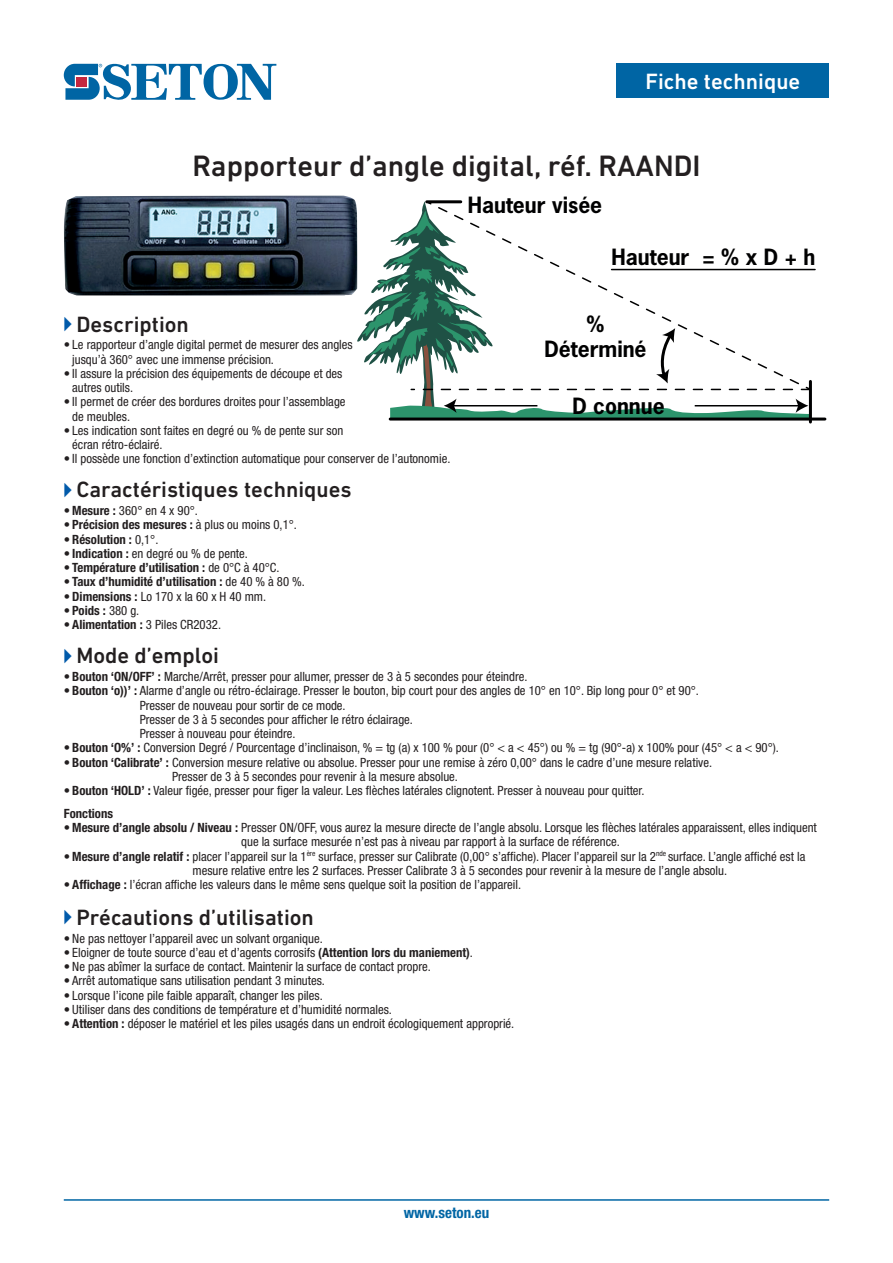
<style>
.page{position:relative;width:893px;height:1263px;background:#fff}
.page>*{position:absolute;margin:0;border:0;box-sizing:border-box;transform-origin:0 0}
.t1{font:500 30px "DIN Next LT Pro";color:#231f20}
.t2{font:500 22.5px "DIN Next LT Pro";color:#231f20}
.t3{font:500 22.5px "DIN Next LT Pro";color:#fff}
.t4{font:700 21px/25.3px "News Gothic Std";color:#000001;text-align:center}
.t5{font:700 condensed 15px "Helvetica Neue LT Pro";color:#0065a4}
.t6{font:condensed 12.75px/14.2px "Helvetica Neue LT Pro";color:#231f20}
.t7{font:700 condensed 12.75px "Helvetica Neue LT Pro";color:#231f20}
.s1{font-family:"Abacus Three S Si";font-weight:400;font-size:16.5px;color:#015aaa}
.s2{font-weight:700}
.s3{font-weight:400}
</style>
<div class="page">
<svg style="left:64px;top:64px;width:212px;height:36px"></svg>
<hr style="left:64px;top:1199px;width:765px;height:2px;background:#0065a4">
<div style="left:617px;top:64px;width:212px;height:34px;background:#0065a4"></div>
<img style="left:64px;top:196px;width:293px;height:100px">
<hr style="left:612px;top:269px;width:203px;height:1px;background:#000001">
<hr style="left:390px;top:417px;width:435px;height:3px;background:#000001">
<svg style="left:357px;top:200px;width:455px;height:222px"></svg>
<h2 class="t3" style="left:645px;top:69px;width:156px">Fiche technique</h2>
<h1 class="t1" style="left:192px;top:148px;width:510px">Rapporteur d’angle digital, réf. RAANDI</h1>
<h3 class="t4" style="left:468px;top:192px;width:136px">Hauteur visée</h3>
<h3 class="t4" style="left:612px;top:244px;width:205px">Hauteur = % x D + h</h3>
<h3 class="t4" style="left:544px;top:310px;width:104px">%<br>Déterminé</h3>
<h2 class="t2" style="left:64px;top:311px;width:127px"><span class="s1">A</span> Description</h2>
<p class="t6" style="left:72px;top:337px;width:282px;text-indent:-9px">• Le rapporteur d’angle digital permet de mesurer des angles jusqu’à 360° avec une immense précision.</p>
<p class="t6" style="left:72px;top:366px;width:272px;text-indent:-9px">• Il assure la précision des équipements de découpe et des autres outils.</p>
<p class="t6" style="left:72px;top:395px;width:275px;text-indent:-9px">• Il permet de créer des bordures droites pour l’assemblage de meubles.</p>
<p class="t6" style="left:72px;top:423px;width:272px;text-indent:-9px">• Les indication sont faites en degré ou % de pente sur son écran rétro-éclairé.</p>
<p class="t6" style="left:64px;top:452px;width:388px">• Il possède une fonction d’extinction automatique pour conserver de l’autonomie.</p>
<h2 class="t2" style="left:64px;top:477px;width:289px"><span class="s1">A</span> Caractéristiques techniques</h2>
<p class="t6" style="left:64px;top:503px;width:136px">• <span class="s2">Mesure :</span> 360° en 4 x 90°.</p>
<p class="t7" style="left:64px;top:517px;width:235px"><span class="s3">•</span> Précision des mesures : <span class="s3">à plus ou moins 0,1°.</span></p>
<p class="t7" style="left:64px;top:531px;width:96px"><span class="s3">•</span> Résolution : <span class="s3">0,1°.</span></p>
<p class="t6" style="left:64px;top:546px;width:186px">• <span class="s2">Indication :</span> en degré ou % de pente.</p>
<p class="t7" style="left:64px;top:560px;width:217px"><span class="s3">•</span> Température d’utilisation : <span class="s3">de 0°C à 40°C.</span></p>
<p class="t7" style="left:64px;top:574px;width:243px"><span class="s3">•</span> Taux d’humidité d’utilisation : <span class="s3">de 40 % à 80 %.</span></p>
<p class="t6" style="left:64px;top:589px;width:204px">• <span class="s2">Dimensions :</span> Lo 170 x la 60 x H 40 mm.</p>
<p class="t6" style="left:64px;top:603px;width:77px">• <span class="s2">Poids :</span> 380 g.</p>
<p class="t6" style="left:64px;top:617px;width:159px">• <span class="s2">Alimentation :</span> 3 Piles CR2032.</p>
<h2 class="t2" style="left:64px;top:642px;width:157px"><span class="s1">A</span> Mode d’emploi</h2>
<p class="t6" style="left:64px;top:669px;width:465px">• <span class="s2">Bouton ‘ON/OFF’ :</span> Marche/Arrêt, presser pour allumer, presser de 3 à 5 secondes pour éteindre.</p>
<p class="t6" style="left:140px;top:683px;width:561px;text-indent:-76px">• <span class="s2">Bouton ‘o))’ :</span> Alarme d’angle ou rétro-éclairage. Presser le bouton, bip court pour des angles de 10° en 10°. Bip long pour 0° et 90°.<br>Presser de nouveau pour sortir de ce mode.<br>Presser de 3 à 5 secondes pour afficher le rétro éclairage.<br>Presser à nouveau pour éteindre.</p>
<p class="t6" style="left:64px;top:740px;width:717px">• <span class="s2">Bouton ‘O%’ :</span> Conversion Degré / Pourcentage d’inclinaison, % = tg (a) x 100 % pour (0° &lt; a &lt; 45°) ou % = tg (90°-a) x 100% pour (45° &lt; a &lt; 90°).</p>
<p class="t6" style="left:172px;top:755px;width:542px;text-indent:-108px">• <span class="s2">Bouton ‘Calibrate’ :</span> Conversion mesure relative ou absolue. Presser pour une remise à zéro 0,00° dans le cadre d’une mesure relative.<br>Presser de 3 à 5 secondes pour revenir à la mesure absolue.</p>
<p class="t6" style="left:64px;top:779px;width:582px;line-height:22.8px">• <span class="s2">Bouton ‘HOLD’ :</span> Valeur figée, presser pour figer la valeur. Les flèches latérales clignotent. Presser à nouveau pour quitter.<br><span class="s2">Fonctions</span></p>
<p class="t6" style="left:241px;top:820px;width:577px;text-indent:-177px">• <span class="s2">Mesure d’angle absolu / Niveau :</span> Presser ON/OFF, vous aurez la mesure directe de l’angle absolu. Lorsque les flèches latérales apparaissent, elles indiquent que la surface mesurée n’est pas à niveau par rapport à la surface de référence.</p>
<p class="t6" style="left:193px;top:849px;width:614px;text-indent:-129px">• <span class="s2">Mesure d’angle relatif :</span> placer l’appareil sur la 1<sup>ère</sup> surface, presser sur Calibrate (0,00° s’affiche). Placer l’appareil sur la 2<sup>nde</sup> surface. L’angle affiché est la mesure relative entre les 2 surfaces. Presser Calibrate 3 à 5 secondes pour revenir à la mesure de l’angle absolu.</p>
<p class="t6" style="left:64px;top:877px;width:459px">• <span class="s2">Affichage :</span> l’écran affiche les valeurs dans le même sens quelque soit la position de l’appareil.</p>
<h2 class="t2" style="left:64px;top:904px;width:252px"><span class="s1">A</span> Précautions d’utilisation</h2>
<p class="t6" style="left:64px;top:931px;width:260px">• Ne pas nettoyer l’appareil avec un solvant organique.</p>
<p class="t6" style="left:64px;top:945px;width:411px">• Eloigner de toute source d’eau et d’agents corrosifs <span class="s2">(Attention lors du maniement)</span>.</p>
<p class="t6" style="left:64px;top:959px;width:369px">• Ne pas abîmer la surface de contact. Maintenir la surface de contact propre.</p>
<p class="t6" style="left:64px;top:973px;width:263px">• Arrêt automatique sans utilisation pendant 3 minutes.</p>
<p class="t6" style="left:64px;top:988px;width:260px">• Lorsque l’icone pile faible apparaît, changer les piles.</p>
<p class="t6" style="left:64px;top:1002px;width:330px">• Utiliser dans des conditions de température et d’humidité normales.</p>
<p class="t6" style="left:64px;top:1016px;width:452px">• <span class="s2">Attention :</span> déposer le matériel et les piles usagés dans un endroit écologiquement approprié.</p>
<h3 class="t4" style="left:572px;top:393px;width:94px">D connue</h3>
<p class="t5" style="left:404px;top:1204px;width:87px">www.seton.eu</p>
</div>
